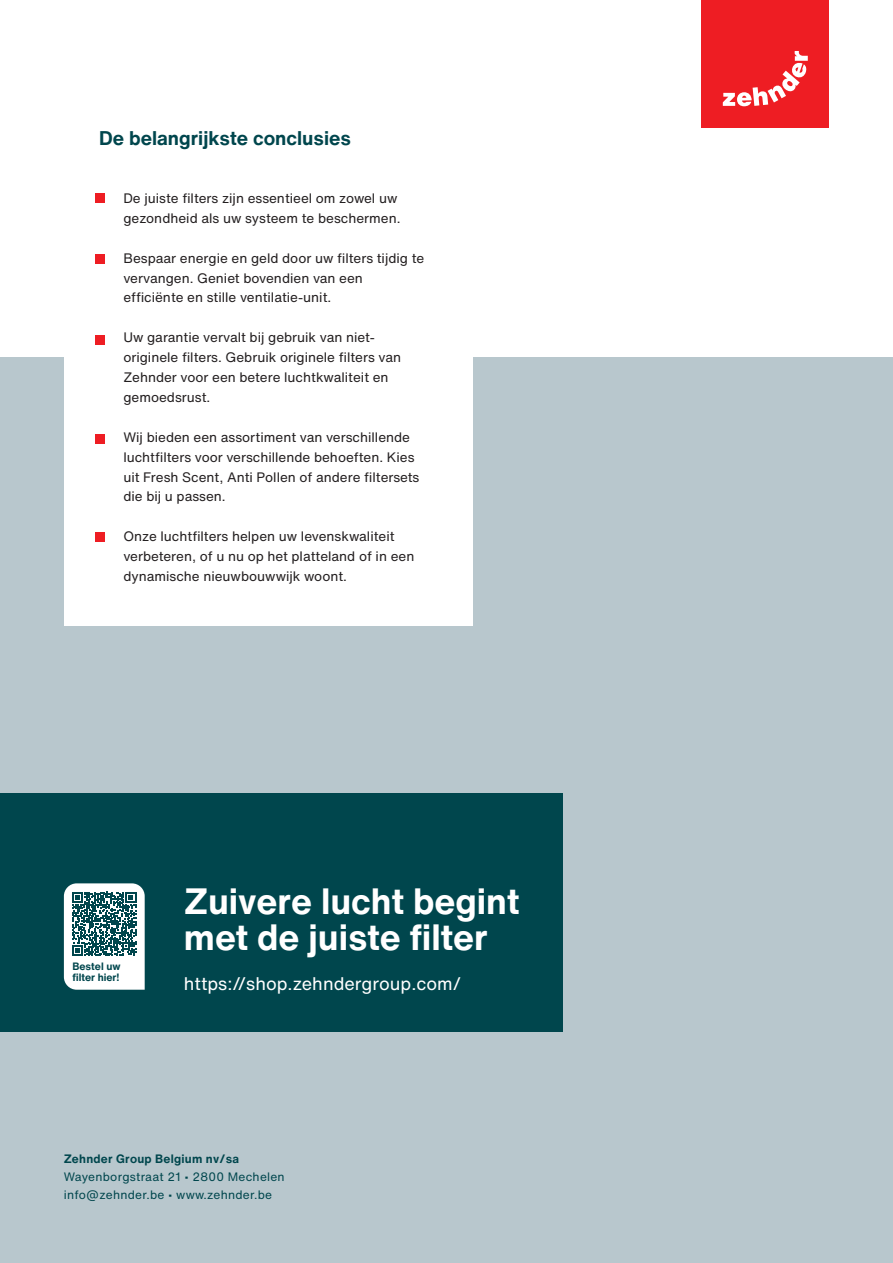
<style>
.page{position:relative;width:893px;height:1263px;background:#fff}
.page>*{position:absolute;margin:0;border:0;box-sizing:border-box;transform-origin:0 0}
.t1{font:700 36px/36px "Helvetica Now Text";color:#fff}
.t2{font:700 19.5px "Helvetica Now Text";color:#00464d}
.t3{font:18px "Helvetica Now Text";color:#fff}
.t4{font:13.5px/20px "Helvetica Now Text";color:#231f20}
.t5{font:12px/18px "Helvetica Now Text";letter-spacing:.02em;color:#00464d}
.t6{font:700 12px "Helvetica Now Text";letter-spacing:.02em;color:#00464d}
.t7{font:700 10.5px/11.2px "Helvetica Now Text";color:#00464d}
</style>
<div class="page">
<div style="left:0;top:358px;width:893px;height:905px;background:#b8c7cd"></div>
<div style="left:64px;top:0;width:409px;height:625px;background:#fff"></div>
<div style="left:702px;top:0;width:127px;height:128px;background:#ee1d23"></div>
<svg style="left:723px;top:51px;width:85px;height:55px"></svg>
<div style="left:0;top:793px;width:562px;height:238px;background:#00464d"></div>
<svg style="left:64px;top:883px;width:81px;height:107px"></svg>
<div style="left:95px;top:193px;width:9px;height:9px;background:#ee1d23"></div>
<div style="left:95px;top:255px;width:9px;height:9px;background:#ee1d23"></div>
<div style="left:95px;top:335px;width:9px;height:9px;background:#ee1d23"></div>
<div style="left:95px;top:434px;width:9px;height:9px;background:#ee1d23"></div>
<div style="left:95px;top:532px;width:9px;height:9px;background:#ee1d23"></div>
<h2 class="t2" style="left:99px;top:123px;width:253px">De belangrijkste conclusies</h2>
<p class="t4" style="left:123px;top:188px;width:279px">De juiste filters zijn essentieel om zowel uw gezondheid als uw systeem te beschermen.</p>
<p class="t4" style="left:123px;top:248px;width:303px">Bespaar energie en geld door uw filters tijdig te vervangen. Geniet bovendien van een efficiënte en stille ventilatie-unit.</p>
<p class="t4" style="left:123px;top:327px;width:279px">Uw garantie vervalt bij gebruik van niet&shy;originele filters. Gebruik originele filters van Zehnder voor een betere luchtkwaliteit en gemoedsrust.</p>
<p class="t4" style="left:123px;top:427px;width:298px">Wij bieden een assortiment van verschillende luchtfilters voor verschillende behoeften. Kies uit Fresh Scent, Anti Pollen of andere filtersets die bij u passen.</p>
<p class="t4" style="left:123px;top:526px;width:292px">Onze luchtfilters helpen uw levenskwaliteit verbeteren, of u nu op het platteland of in een dynamische nieuwbouwwijk woont.</p>
<p class="t7" style="left:72px;top:960px;width:50px">Bestel uw filter hier!</p>
<h1 class="t1" style="left:184px;top:882px;width:337px">Zuivere lucht begint met de juiste filter</h1>
<h3 class="t3" style="left:184px;top:970px;width:279px">https://shop.zehndergroup.com/</h3>
<p class="t6" style="left:64px;top:1150px;width:177px">Zehnder Group Belgium nv/sa</p>
<p class="t5" style="left:64px;top:1167px;width:222px">Wayenborgstraat 21 • 2800 Mechelen info@zehnder.be • www.zehnder.be</p>
</div>
